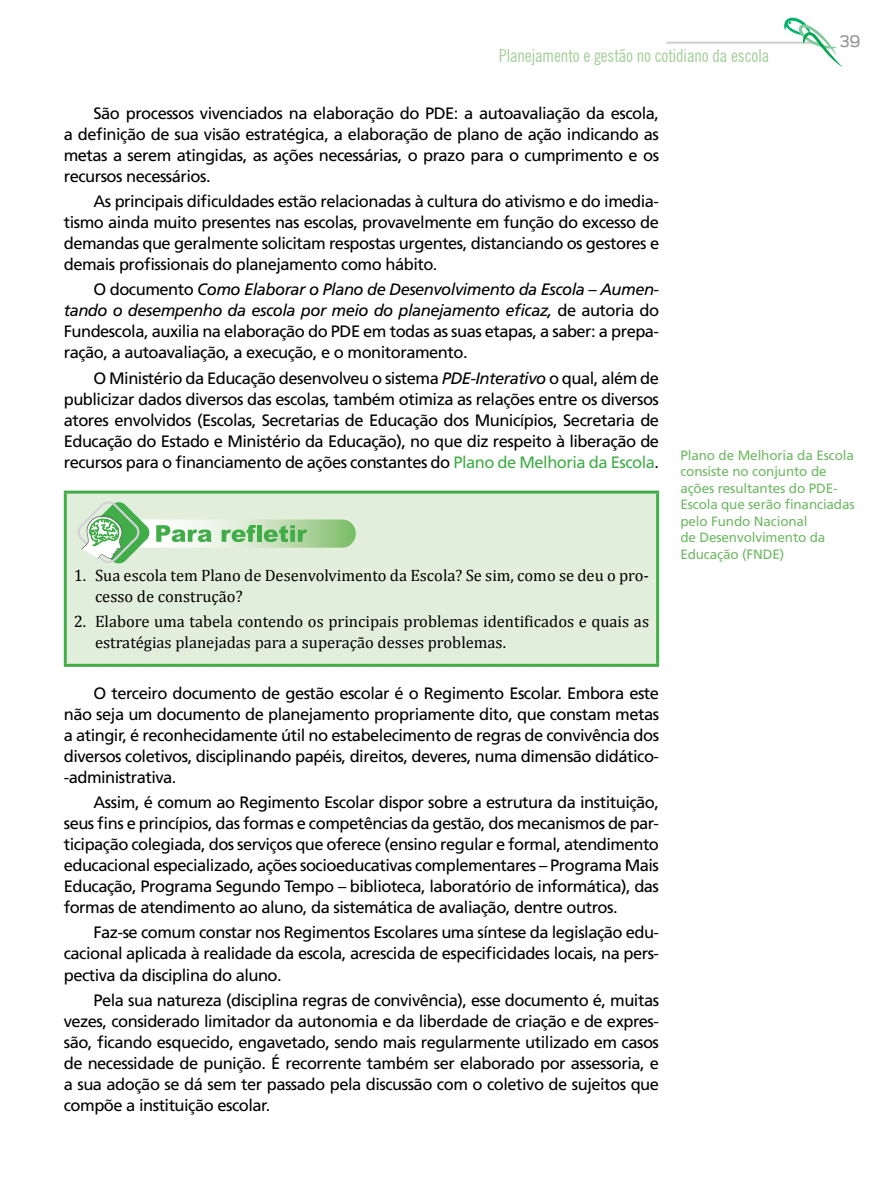
<style>
.page{position:relative;width:893px;height:1191px;background:#fff}
.page>*{position:absolute;margin:0;border:0;box-sizing:border-box;transform-origin:0 0}
.t1{font:condensed 18px "News Gothic BT";color:#a4ce9a}
.t2{font:18px "Teen";color:#939598}
.t3{font:16.5px/21px "Frutiger";letter-spacing:-.03em;color:#000;text-align:justify}
.t4{font:16.5px/21px "Cambria";color:#000}
.t5{font:13.5px/16.5px "Frutiger";letter-spacing:-.01em;color:#70b965}
.s1{font-style:italic}
.s2{color:#41ad49}
</style>
<div class="page">
<hr style="left:666px;top:42px;width:155px;height:2px;background:#d1d3d4">
<svg style="left:782px;top:18px;width:61px;height:49px"></svg>
<div style="left:65px;top:492px;width:593px;height:173px;background:#e1eedc"></div>
<hr style="left:64px;top:493px;width:3px;height:171px;background:#41ad49">
<hr style="left:64px;top:490px;width:595px;height:3px;background:#41ad49">
<hr style="left:656px;top:493px;width:3px;height:171px;background:#41ad49">
<hr style="left:64px;top:664px;width:595px;height:3px;background:#41ad49">
<svg style="left:127px;top:519px;width:229px;height:28px"></svg>
<svg style="left:156px;top:525px;width:56px;height:17px"></svg>
<svg style="left:222px;top:525px;width:34px;height:17px"></svg>
<hr style="left:257px;top:525px;width:4px;height:17px;background:#41ad49">
<svg style="left:264px;top:525px;width:43px;height:17px"></svg>
<svg style="left:78px;top:501px;width:72px;height:63px"></svg>
<p class="t1" style="left:499px;top:44px;width:272px">Planejamento e gestão no cotidiano da escola</p>
<p class="t2" style="left:840px;top:30px;width:22px">39</p>
<p class="t3" style="left:64px;top:103px;width:597px;text-indent:30px">São processos vivenciados na elaboração do PDE: a autoavaliação da escola, a definição de sua visão estratégica, a elaboração de plano de ação indicando as metas a serem atingidas, as ações necessárias, o prazo para o cumprimento e os recursos necessários.</p>
<p class="t3" style="left:64px;top:191px;width:597px;text-indent:30px">As principais dificuldades estão relacionadas à cultura do ativismo e do imedia&shy;tismo ainda muito presentes nas escolas, provavelmente em função do excesso de demandas que geralmente solicitam respostas urgentes, distanciando os gestores e demais profissionais do planejamento como hábito.</p>
<p class="t3" style="left:64px;top:279px;width:597px;text-indent:30px">O documento <span class="s1">Como Elaborar o Plano de Desenvolvimento da Escola – Aumen&shy;tando o desempenho da escola por meio do planejamento eficaz,</span> de autoria do Fundescola, auxilia na elaboração do PDE em todas as suas etapas, a saber: a prepa&shy;ração, a autoavaliação, a execução, e o monitoramento.</p>
<p class="t3" style="left:64px;top:367px;width:597px;text-indent:30px">O Ministério da Educação desenvolveu o sistema <span class="s1">PDE-Interativo</span> o qual, além de publicizar dados diversos das escolas, também otimiza as relações entre os diversos atores envolvidos (Escolas, Secretarias de Educação dos Municípios, Secretaria de Educação do Estado e Ministério da Educação), no que diz respeito à liberação de recursos para o financiamento de ações constantes do <span class="s2">Plano de Melhoria da Escola</span>.</p>
<p class="t4" style="left:95px;top:565px;width:555px;text-indent:-21px">1. Sua escola tem Plano de Desenvolvimento da Escola? Se sim, como se deu o pro&shy;cesso de construção?</p>
<p class="t4" style="left:95px;top:611px;width:556px;text-indent:-21px">2. Elabore uma tabela contendo os principais problemas identificados e quais as estratégias planejadas para a superação desses problemas.</p>
<p class="t3" style="left:64px;top:682px;width:597px;text-indent:30px">O terceiro documento de gestão escolar é o Regimento Escolar. Embora este não seja um documento de planejamento propriamente dito, que constam metas a atingir, é reconhecidamente útil no estabelecimento de regras de convivência dos diversos coletivos, disciplinando papéis, direitos, deveres, numa dimensão didático--administrativa.</p>
<p class="t3" style="left:64px;top:792px;width:597px;text-indent:30px">Assim, é comum ao Regimento Escolar dispor sobre a estrutura da instituição, seus fins e princípios, das formas e competências da gestão, dos mecanismos de par&shy;ticipação colegiada, dos serviços que oferece (ensino regular e formal, atendimento educacional especializado, ações socioeducativas complementares – Programa Mais Educação, Programa Segundo Tempo – biblioteca, laboratório de informática), das formas de atendimento ao aluno, da sistemática de avaliação, dentre outros.</p>
<p class="t3" style="left:64px;top:922px;width:597px;text-indent:30px">Faz-se comum constar nos Regimentos Escolares uma síntese da legislação edu&shy;cacional aplicada à realidade da escola, acrescida de especificidades locais, na pers&shy;pectiva da disciplina do aluno.</p>
<p class="t3" style="left:64px;top:989px;width:597px;text-indent:30px">Pela sua natureza (disciplina regras de convivência), esse documento é, muitas vezes, considerado limitador da autonomia e da liberdade de criação e de expres&shy;são, ficando esquecido, engavetado, sendo mais regularmente utilizado em casos de necessidade de punição. É recorrente também ser elaborado por assessoria, e a sua adoção se dá sem ter passado pela discussão com o coletivo de sujeitos que compõe a instituição escolar.</p>
<p class="t5" style="left:680px;top:447px;width:176px">Plano de Melhoria da Escola consiste no conjunto de ações resultantes do PDE-<br>Escola que serão financiadas pelo Fundo Nacional<br>de Desenvolvimento da<br>Educação (FNDE)</p>
</div>
